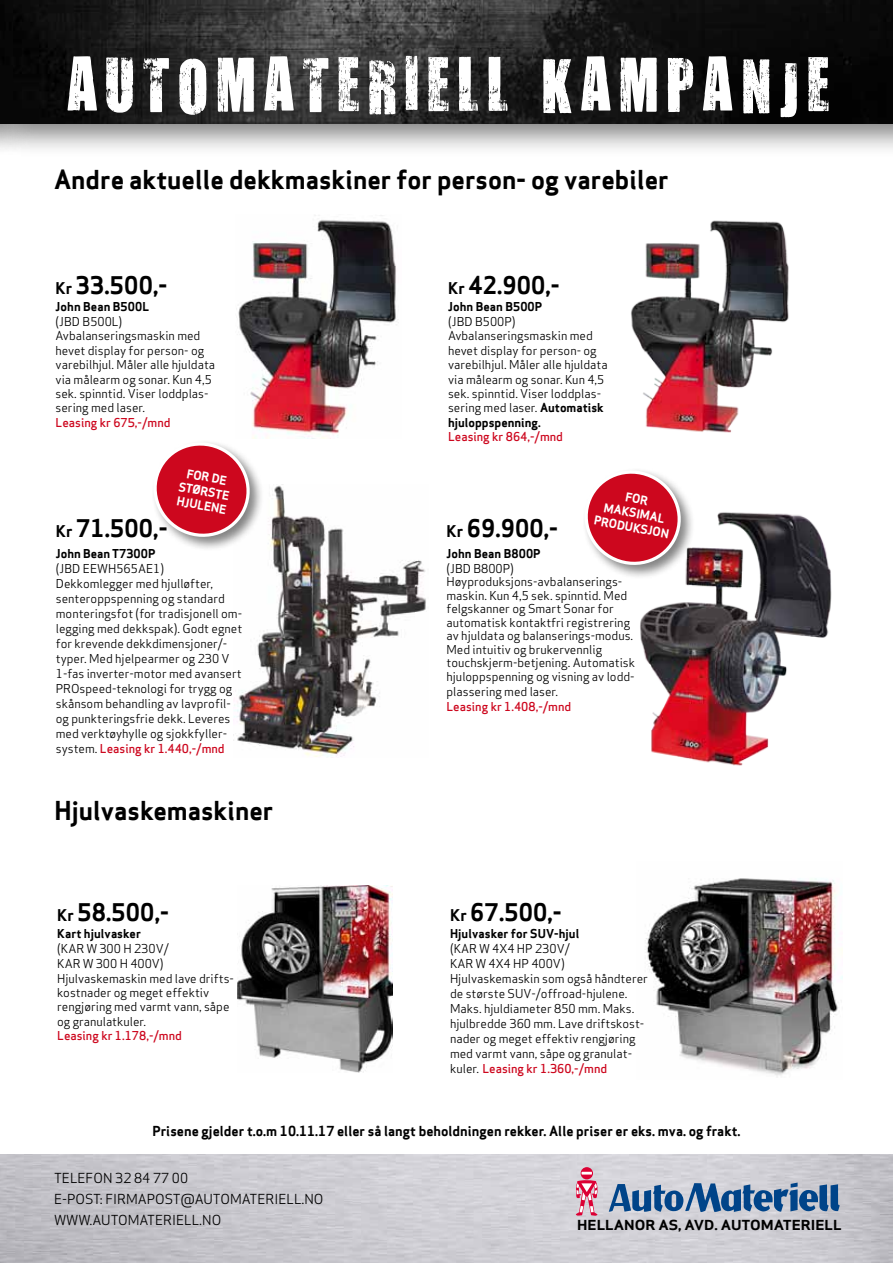
<style>
.page{position:relative;width:893px;height:1263px;background:#fff}
.page>*{position:absolute;margin:0;border:0;box-sizing:border-box;transform-origin:0 0}
.t1{font:63px "You Are Loved";letter-spacing:.12em;color:#fff}
.t2{font:700 25.5px "Apex Sans";color:#000}
.t3{font:700 23.7px "Apex Sans";letter-spacing:.005em;color:#000}
.t4{font:700 13.5px "Apex Sans";color:#000}
.t5{font:13.5px/21px "Apex Sans";color:#000}
.t6{font:700 13.5px "Apex Sans";color:#000;scale:1.14 1}
.t7{font:12px/15px "Apex Sans";color:#000}
.t8{font:700 12px "Apex Sans";letter-spacing:.005em;color:#000}
.t9{font:500 12px "Apex Sans";color:#cd071e}
.t10{font:700 12px/14.4px "Apex Sans";color:#fff}
.s1{font-size:15.9px}
.s2{font-weight:500;color:#cd071e}
.s3{font-weight:700}
</style>
<div class="page">
<img style="left:233px;top:484px;width:193px;height:273px">
<img style="left:0;top:1154px;width:893px;height:109px">
<svg style="left:581px;top:1167px;width:12px;height:12px"></svg>
<svg style="left:581px;top:1172px;width:11px;height:2px"></svg>
<svg style="left:576px;top:1180px;width:22px;height:36px"></svg>
<svg style="left:609px;top:1182px;width:231px;height:30px;background:#6c8cb1"></svg>
<div style="left:0;top:0;width:893px;height:157px;background:#000;opacity:.5"></div>
<img style="left:0;top:0;width:893px;height:123px">
<img style="left:238px;top:215px;width:161px;height:223px">
<div style="left:150px;top:439px;width:114px;height:112px;background:#000;opacity:.49"></div>
<svg style="left:150px;top:433px;width:109px;height:109px"></svg>
<img style="left:640px;top:512px;width:192px;height:254px">
<img style="left:631px;top:220px;width:158px;height:213px">
<img style="left:238px;top:886px;width:154px;height:186px">
<img style="left:646px;top:878px;width:197px;height:199px">
<div style="left:581px;top:467px;width:114px;height:112px;background:#000;opacity:.49"></div>
<svg style="left:581px;top:467px;width:109px;height:103px"></svg>
<h1 class="t1" style="left:66px;top:43px;width:765px">AUTOMATERIELL KAMPANJE</h1>
<h2 class="t2" style="left:54px;top:163px;width:616px">Andre aktuelle dekkmaskiner for person- og varebiler</h2>
<h3 class="t3" style="left:56px;top:270px;width:113px"><span class="s1">Kr</span> 33.500,-</h3>
<p class="t8" style="left:56px;top:299px;width:95px">John Bean B500L</p>
<p class="t7" style="left:56px;top:313px;width:161px;line-height:14.4px">(JBD B500L)<br>Avbalanseringsmaskin med hevet display for person- og varebilhjul. Måler alle hjuldata via målearm og sonar. Kun 4,5 sek. spinntid. Viser loddplas&shy;sering med laser.</p>
<p class="t9" style="left:56px;top:412px;width:116px">Leasing kr 675,-/mnd</p>
<h3 class="t3" style="left:56px;top:512px;width:113px"><span class="s1">Kr</span> 71.500,-</h3>
<p class="t10" style="left:183px;top:465px;width:39px;text-indent:5px;rotate:11deg">for de st ørste hjulene</p>
<p class="t8" style="left:56px;top:545px;width:101px">John Bean T7300P</p>
<p class="t7" style="left:56px;top:559px;width:36px">(JBD EEW</p>
<p class="t7" style="left:56px;top:559px;width:188px;text-indent:52px">H565AE1)<br>Dekkomlegger med hjulløfter, senteroppspenning og standard monteringsfot (for tradisjonell om&shy;legging med dekkspak). Godt egnet for krevende dekkdimensjoner/- typer. Med hjelpearmer og 230 V<br>1-fas inverter-motor med avansert<br>PRO</p>
<p class="t7" style="left:56px;top:679px;width:178px;text-indent:24px">speed-teknologi for trygg og skånsom behandling av lavprofil&shy;og punkteringsfrie dekk. Leveres med verktøyhylle og sjokkfyller&shy;system. <span class="s2">Leasing kr 1.440,-/mnd</span></p>
<h2 class="t2" style="left:55px;top:794px;width:220px">Hjulvaskemaskiner</h2>
<h3 class="t3" style="left:57px;top:897px;width:113px"><span class="s1">Kr</span> 58.500,-</h3>
<p class="t8" style="left:57px;top:926px;width:85px">Kart hjulvasker</p>
<p class="t7" style="left:57px;top:940px;width:178px;line-height:14.5px">(KAR W 300 H 230V/<br>KAR W 300 H 400V)<br>Hjulvaskemaskin med lave drifts&shy;kostnader og meget effektiv rengjøring med varmt vann, såpe og granulatkuler.</p>
<p class="t9" style="left:57px;top:1025px;width:126px">Leasing kr 1.178,-/mnd</p>
<h3 class="t3" style="left:448px;top:270px;width:113px"><span class="s1">Kr</span> 42.900,-</h3>
<p class="t8" style="left:448px;top:299px;width:95px">John Bean B500P</p>
<p class="t7" style="left:448px;top:313px;width:161px;line-height:14.4px">(JBD B500P)<br>Avbalanseringsmaskin med hevet display for person- og varebilhjul. Måler alle hjuldata via målearm og sonar. Kun 4,5 sek. spinntid. Viser loddplas&shy;sering med laser. <span class="s3">Automatisk hjuloppspenning.</span></p>
<p class="t9" style="left:448px;top:426px;width:116px">Leasing kr 864,-/mnd</p>
<h3 class="t3" style="left:446px;top:512px;width:113px"><span class="s1">Kr</span> 69.900,-</h3>
<p class="t10" style="left:605px;top:500px;width:11px;rotate:11deg">maksimal</p>
<p class="t10" style="left:596px;top:513px;width:8px;rotate:11deg">produksjon</p>
<p class="t8" style="left:446px;top:545px;width:95px">John Bean B800P</p>
<p class="t7" style="left:446px;top:560px;width:190px;line-height:13.5px">(JBD B800P)<br>Høyproduksjons-avbalanserings&shy;maskin. Kun 4,5 sek. spinntid. Med felgskanner og Smart Sonar for automatisk kontaktfri registrering av hjuldata og balanserings-modus.<br>M ed intuitiv og brukervennlig touchskjerm-betjening. Automatisk hjuloppspenning og visning av lodd-</p>
<p class="t7" style="left:446px;top:682px;width:113px">plassering med laser.</p>
<p class="t9" style="left:446px;top:696px;width:126px">Leasing kr 1.408,-/mnd</p>
<h3 class="t3" style="left:450px;top:897px;width:113px"><span class="s1">Kr</span> 67.500,-</h3>
<p class="t8" style="left:450px;top:926px;width:131px">Hjulvasker for SUV-hjul</p>
<p class="t7" style="left:450px;top:940px;width:199px">(KAR W 4X4 HP 230V/<br>KAR W 4X4 HP 400V)<br>Hjulvaskemaskin som også håndterer de største SUV-/offroad-hjulene.<br>Maks. hjuldiameter 850 mm. Maks. hjulbredde 360 mm. Lave driftskost&shy;nader og meget effektiv rengjøring med varmt vann, såpe og granulat&shy;kuler. <span class="s2">Leasing kr 1.360,-/mnd</span></p>
<p class="t4" style="left:153px;top:1122px;width:589px">Prisene gjelder t.o.m 10.11.17 eller så langt beholdningen rekker. Alle priser er eks. mva. og frakt.</p>
<p class="t5" style="left:54px;top:1166px;width:271px">Telefon 32 84 77 00<br>E-post: firmapost@automateriell.no www.automateriell.no</p>
<p class="t6" style="left:577px;top:1216px;width:19px">hellanor</p>
<p class="t6" style="left:658px;top:1216px;width:33px">as , avd</p>
<p class="t6" style="left:714px;top:1216px;width:15px">. automateriell</p>
</div>
